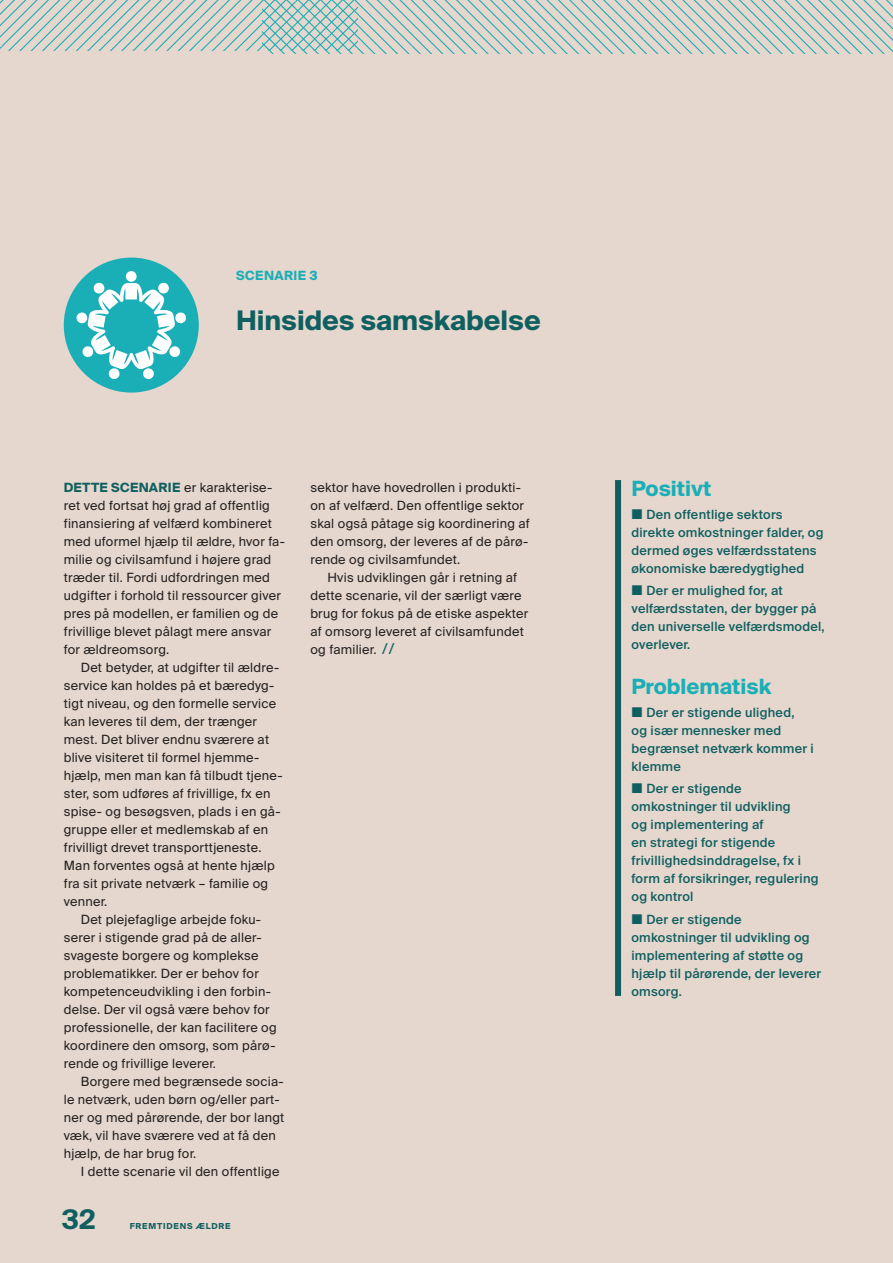
<style>
.page{position:relative;width:893px;height:1263px;background:#e5d7cd}
.page>*{position:absolute;margin:0;border:0;box-sizing:border-box;transform-origin:0 0}
.t1{font:700 27px "Suisse Intl";color:#105f60}
.t2{font:700 21px "Suisse Intl";color:#1aaeb6}
.t3{font:12.75px/18px "Suisse Intl";letter-spacing:.02em;color:#231f20}
.t4{font:500 12.75px/18px "Suisse Intl";letter-spacing:.02em;color:#105f60}
.t5{font:700 12.75px "Suisse Intl";letter-spacing:.025em;color:#1aaeb6}
.t6{font:700 8.25px "Suisse Intl";letter-spacing:.1em;color:#105f60}
.s1{font-weight:700;color:#105f60}
.s2{font-family:"Suisse Intl Mono";font-size:15px;color:#105f60}
.s3{font-weight:400;font-size:18px}
</style>
<div class="page">
<svg style="left:0;top:0;width:262px;height:51px"></svg>
<svg style="left:262px;top:0;width:631px;height:54px"></svg>
<div style="left:64px;top:258px;width:135px;height:135px;background:#1aaeb6;border-radius:50%"></div>
<div style="left:126px;top:271px;width:11px;height:11px;background:#fff;border-radius:50%"></div>
<svg style="left:76px;top:282px;width:110px;height:98px"></svg>
<div style="left:615px;top:480px;width:6px;height:516px;background:#105f60"></div>
<p class="t5" style="left:236px;top:268px;width:83px">SCENARIE 3</p>
<h1 class="t1" style="left:236px;top:304px;width:306px">Hinsides samskabelse</h1>
<p class="t3" style="left:64px;top:478px;width:223px"><span class="s1">DETTE SCENARIE</span> er karakterise&shy;ret ved fortsat høj grad af offentlig finansiering af velfærd kombineret med uformel hjælp til ældre, hvor fa&shy;milie og civilsamfund i højere grad træder til. Fordi udfordringen med udgifter i forhold til ressourcer giver pres på modellen, er familien og de frivillige blevet pålagt mere ansvar for ældreomsorg.</p>
<p class="t3" style="left:81px;top:658px;width:200px">Det betyder, at udgifter til ældre-</p>
<p class="t3" style="left:64px;top:676px;width:212px">service kan holdes på et bæredyg-</p>
<p class="t3" style="left:64px;top:694px;width:214px">tigt niveau, og den formelle service</p>
<p class="t3" style="left:64px;top:712px;width:195px">kan leveres til dem, der trænger</p>
<p class="t3" style="left:64px;top:730px;width:207px">mest. Det bliver endnu sværere at</p>
<p class="t3" style="left:64px;top:748px;width:197px">blive visiteret til formel hjemme-</p>
<p class="t3" style="left:64px;top:766px;width:220px">hjælp, men man kan få tilbudt tjene-</p>
<p class="t3" style="left:64px;top:784px;width:208px">ster, som udføres af frivillige, fx en</p>
<p class="t3" style="left:64px;top:802px;width:218px">spise- og besøgsven, plads i en gå-</p>
<p class="t3" style="left:64px;top:820px;width:206px">gruppe eller et medlemskab af en</p>
<p class="t3" style="left:64px;top:838px;width:199px">frivilligt drevet transporttjeneste.</p>
<p class="t3" style="left:64px;top:856px;width:213px">Man forventes også at hente hjælp</p>
<p class="t3" style="left:64px;top:874px;width:206px">fra sit private netværk – familie og</p>
<p class="t3" style="left:64px;top:892px;width:45px">venner.</p>
<p class="t3" style="left:81px;top:910px;width:182px">Det plejefaglige arbejde foku-</p>
<p class="t3" style="left:64px;top:928px;width:200px">serer i stigende grad på de aller-</p>
<p class="t3" style="left:64px;top:946px;width:196px">svageste borgere og komplekse</p>
<p class="t3" style="left:64px;top:964px;width:197px">problematikker. Der er behov for</p>
<p class="t3" style="left:64px;top:982px;width:209px">kompetenceudvikling i den forbin-</p>
<p class="t3" style="left:64px;top:1000px;width:207px">delse. Der vil også være behov for</p>
<p class="t3" style="left:64px;top:1018px;width:215px">professionelle, der kan facilitere og</p>
<p class="t3" style="left:64px;top:1036px;width:213px">koordinere den omsorg, som pårø-</p>
<p class="t3" style="left:64px;top:1054px;width:154px">rende og frivillige leverer.</p>
<p class="t3" style="left:81px;top:1072px;width:204px">Borgere med begrænsede socia-</p>
<p class="t3" style="left:64px;top:1090px;width:217px">le netværk, uden børn og/eller part-</p>
<p class="t3" style="left:64px;top:1108px;width:222px">ner og med pårørende, der bor langt</p>
<p class="t3" style="left:64px;top:1126px;width:214px">væk, vil have sværere ved at få den</p>
<p class="t3" style="left:64px;top:1144px;width:134px">hjælp, de har brug for.</p>
<p class="t3" style="left:81px;top:1162px;width:200px">I dette scenarie vil den offentlige</p>
<h1 class="t1" style="left:62px;top:1203px;width:36px">32</h1>
<p class="t6" style="left:130px;top:1221px;width:103px">FREMTIDENS ÆLDRE</p>
<p class="t3" style="left:310px;top:478px;width:221px">sektor have hovedrollen i produkti&shy;on af velfærd. Den offentlige sektor skal også påtage sig koordinering af den omsorg, der leveres af de pårø&shy;rende og civilsamfundet.</p>
<p class="t3" style="left:310px;top:568px;width:219px;text-indent:17px">Hvis udviklingen går i retning af dette scenarie, vil der særligt være brug for fokus på de etiske aspekter af omsorg leveret af civilsamfundet og familier. <span class="s2">//</span></p>
<h2 class="t2" style="left:631px;top:476px;width:81px">Positivt</h2>
<p class="t4" style="left:631px;top:505px;width:194px"><span class="s3">■</span> Den offentlige sektors direkte omkostninger falder, og dermed øges velfærdsstatens økonomiske bæredygtighed</p>
<p class="t4" style="left:631px;top:582px;width:195px"><span class="s3">■</span> Der er mulighed for, at velfærdsstaten, der bygger på den universelle velfærdsmodel, overlever.</p>
<h2 class="t2" style="left:631px;top:674px;width:142px">Problematisk</h2>
<p class="t4" style="left:631px;top:703px;width:184px"><span class="s3">■</span> Der er stigende ulighed,<br>og især mennesker med begrænset netværk kommer i klemme</p>
<p class="t4" style="left:631px;top:780px;width:189px"><span class="s3">■</span> Der er stigende omkostninger til udvikling<br>og implementering af<br>en strategi for stigende frivillighedsinddragelse, fx i form af forsikringer, regulering og kontrol</p>
<p class="t4" style="left:631px;top:910px;width:191px"><span class="s3">■</span> Der er stigende omkostninger til udvikling og implementering af støtte og hjælp til pårørende, der leverer omsorg.</p>
</div>
